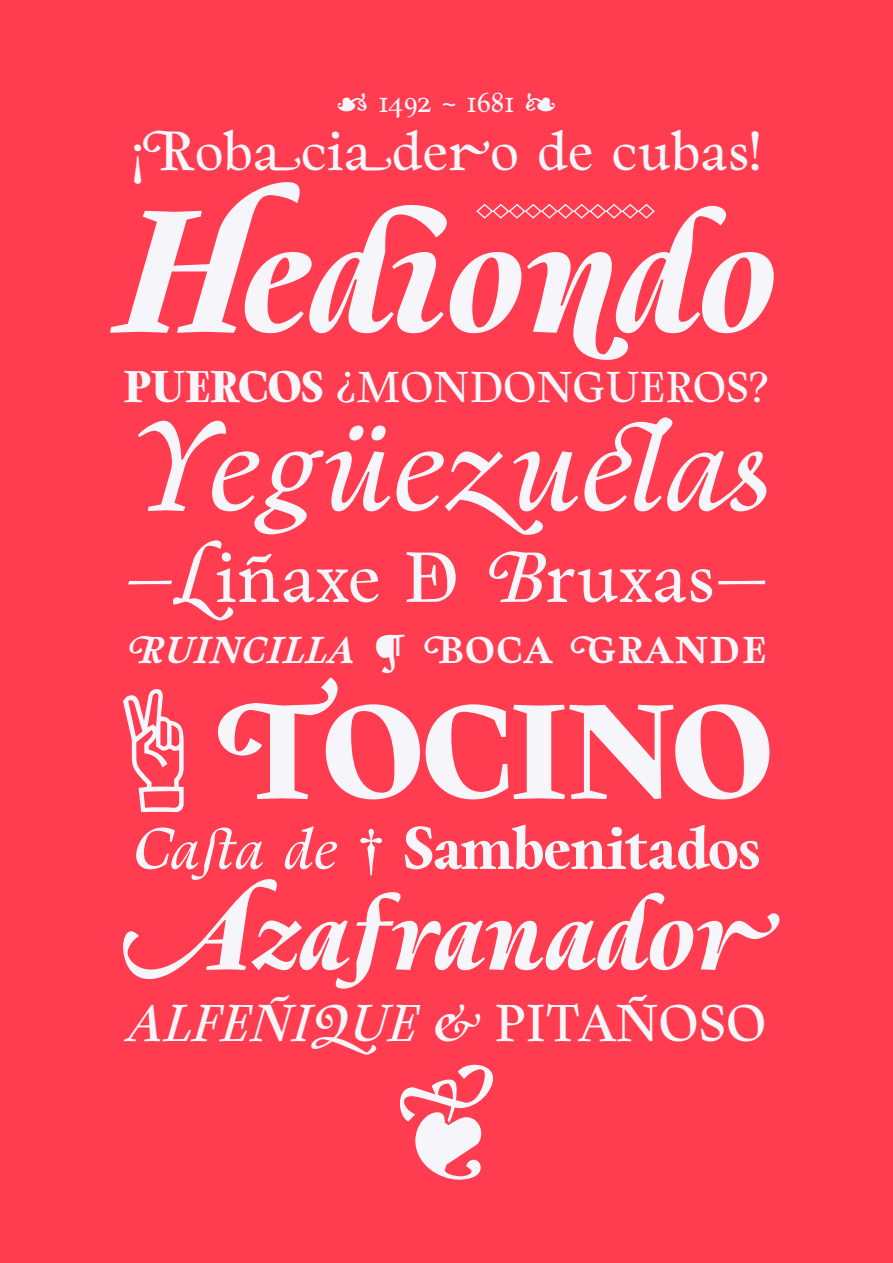
<style>
.page{position:relative;width:893px;height:1263px;background:#ff3c50}
.page>*{position:absolute;margin:0;border:0;box-sizing:border-box;transform-origin:0 0}
.t1{font:italic 700 145.5px "Berganza";letter-spacing:-.02em;color:#f6f6fa}
.t2{font:700 112.5px "Berganza";color:#f6f6fa}
.t3{font:italic 110.55px "Berganza";color:#f6f6fa}
.t4{font:italic 700 88.5px "Berganza";letter-spacing:-.02em;color:#f6f6fa}
.t5{font:61.5px "Berganza";color:#f6f6fa}
.t6{font:700 51px "Berganza";color:#f6f6fa}
.t7{font:48px "Berganza";color:#f6f6fa}
.t8{font:46.5px "Berganza";color:#f6f6fa}
.t9{font:italic 45px "Berganza";color:#f6f6fa}
.t10{font:37.5px "Berganza";color:#f6f6fa}
.t11{font:27px "Berganza";color:#f6f6fa}
.s1{font-weight:700}
.s2{font-style:italic}
.s3{font-weight:400;font-style:italic}
.s4{font-weight:400}
.s5{font-style:normal}
</style>
<div class="page">
<hr style="left:892px;top:0;width:1px;height:1263px;background:#f6f6fa">
<svg style="left:476px;top:203px;width:179px;height:16px"></svg>
<p class="t11" style="left:337px;top:79px;width:221px">☙ 1492 ~ 1681 ❧</p>
<p class="t7" style="left:132px;top:111px;width:630px">¡Robaciadero de cubas!</p>
<h1 class="t1" style="left:119px;top:196px;width:656px">Hediondo</h1>
<p class="t10" style="left:124px;top:357px;width:647px"><span class="s1">PUERCOS</span> ¿MONDONGUEROS?</p>
<h3 class="t3" style="left:119px;top:369px;width:656px">Yegüezuelas</h3>
<h3 class="t5" style="left:124px;top:527px;width:646px"><span class="s2">—L</span>iñaxe DE <span class="s2">B</span>ruxas—</h3>
<p class="t8" style="left:126px;top:607px;width:642px"><span class="s2">RUINCILLA</span> ¶ BOCA GRANDE</p>
<h2 class="t2" style="left:121px;top:657px;width:653px">✌ TOCINO</h2>
<h3 class="t6" style="left:133px;top:805px;width:629px"><span class="s3">Caſta de</span> <span class="s4">†</span> Sambenitados</h3>
<h3 class="t4" style="left:120px;top:887px;width:654px">Azafranador</h3>
<p class="t9" style="left:127px;top:984px;width:641px">A LFEÑIQUE &amp; <span class="s5">PITAÑOSO</span></p>
<h2 class="t2" style="left:398px;top:1028px;width:99px">❦</h2>
</div>
